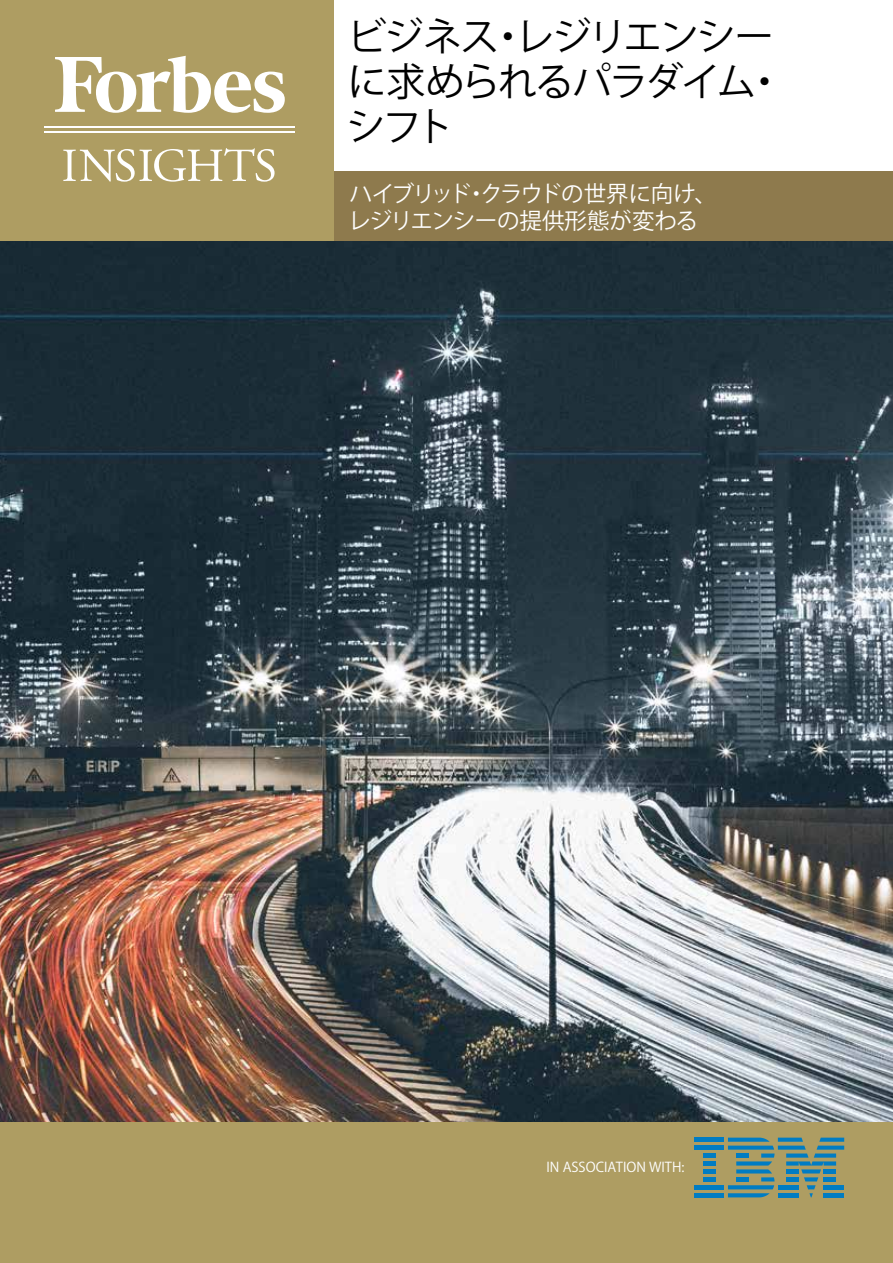
<style>
.page{position:relative;width:893px;height:1263px;background:#fff}
.page>*{position:absolute;margin:0;border:0;box-sizing:border-box;transform-origin:0 0}
.t1{font:39px/45px "Koz Go Pr 6 N";letter-spacing:-.06em;color:#000}
.t2{font:22.5px/27px "Koz Go Pr 6 N";letter-spacing:-.02em;color:#fff}
.t3{font:13.5px "Koz Go Pr 6 N";color:#fff}
</style>
<div class="page">
<div style="left:0;top:1111px;width:893px;height:152px;background:#ae9d62"></div>
<div style="left:3px;top:172px;width:890px;height:69px;background:#8e7a4d"></div>
<div style="left:695px;top:1137px;width:29px;height:5px;background:#007cc3"></div>
<div style="left:695px;top:1145px;width:29px;height:5px;background:#007cc3"></div>
<div style="left:703px;top:1153px;width:12px;height:5px;background:#007cc3"></div>
<hr style="left:703px;top:1161px;width:12px;height:4px;background:#007cc3">
<hr style="left:695px;top:1193px;width:29px;height:4px;background:#007cc3">
<hr style="left:695px;top:1185px;width:29px;height:4px;background:#007cc3">
<hr style="left:703px;top:1169px;width:12px;height:4px;background:#007cc3">
<hr style="left:703px;top:1177px;width:12px;height:4px;background:#007cc3">
<svg style="left:728px;top:1137px;width:116px;height:60px"></svg>
<div style="left:0;top:0;width:334px;height:241px;background:#ae9d62"></div>
<svg style="left:55px;top:56px;width:230px;height:57px"></svg>
<hr style="left:45px;top:126px;width:250px;height:1px;background:#fff">
<hr style="left:45px;top:131px;width:250px;height:1px;background:#fff">
<svg style="left:63px;top:148px;width:212px;height:34px"></svg>
<img style="left:0;top:241px;width:893px;height:881px">
<h1 class="t1" style="left:347px;top:15px;width:439px">ビジネス・レジリエンシーに求められるパラダイム・シフト</h1>
<p class="t2" style="left:348px;top:181px;width:371px">ハイブリッド・クラウドの世界に向け、レジリエンシーの提供形態が変わる</p>
<p class="t3" style="left:547px;top:1159px;width:139px">IN ASSOCIATION WITH:</p>
</div>
